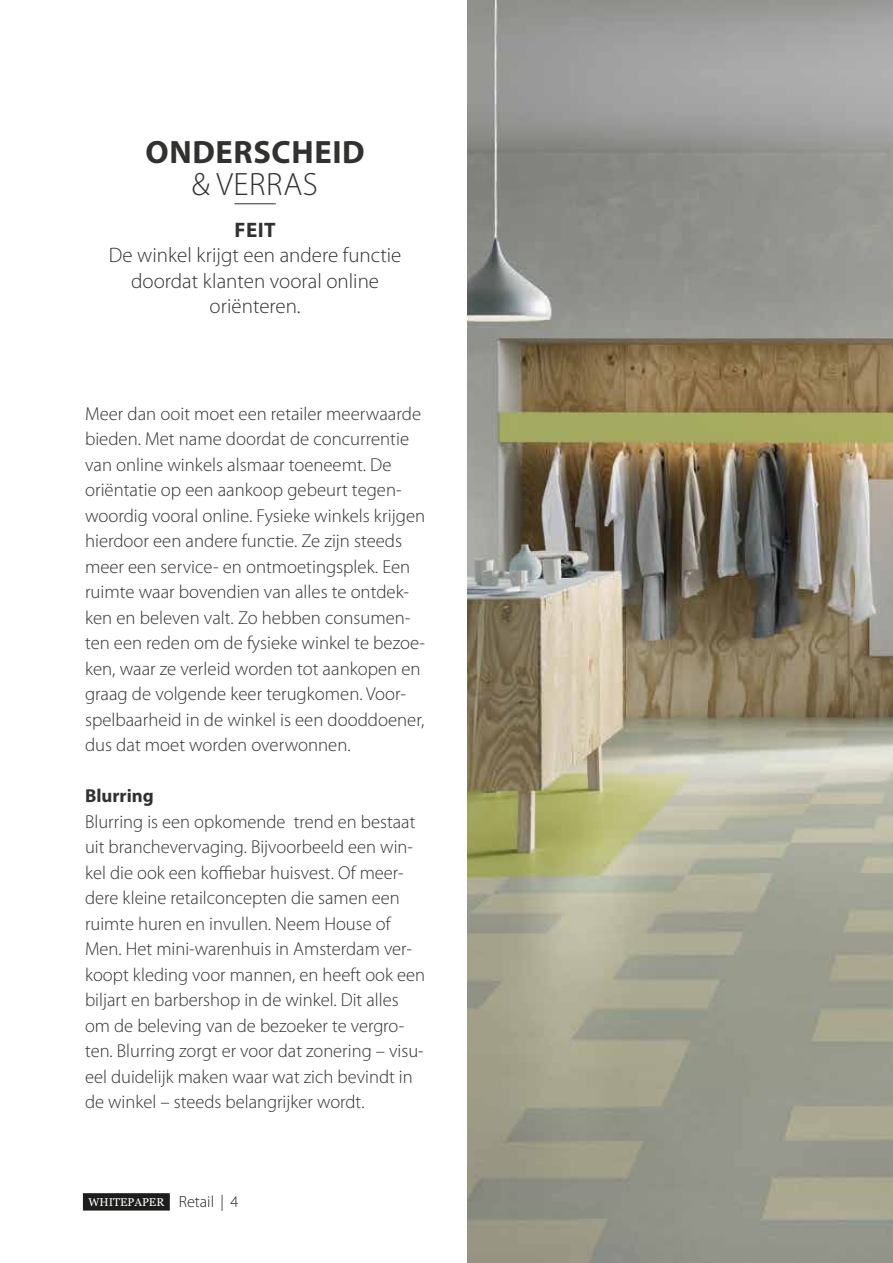
<style>
.page{position:relative;width:893px;height:1263px;background:#fff}
.page>*{position:absolute;margin:0;border:0;box-sizing:border-box;transform-origin:0 0}
.titel{font:700 32.4px/31.5px "Myriad Pro";letter-spacing:.02em;color:#313130;text-align:center}
.feitje{font:300 21px/25.5px "Myriad Pro";color:#313130;text-align:center}
.brood{font:300 18.75px/25.5px "Myriad Pro";color:#313130}
.brood-2{font:700 18.75px "Myriad Pro";color:#313130}
.t1{font:11.4px "Georgia";color:#fff}
.s1{font-weight:300}
.s2{font-weight:700}
.s3{font-family:"Myriad Pro";font-weight:300;font-size:16.2px;color:#1d1d1b}
</style>
<div class="page">
<hr style="left:234px;top:203px;width:42px;height:1px;background:#313130">
<img style="left:468px;top:0;width:425px;height:1263px">
<div style="left:83px;top:1193px;width:87px;height:17px;background:#1d1d1b"></div>
<p class="titel" style="left:145px;top:137px;width:221px">ONDERSCHEID <span class="s1">&amp; VERRAS</span></p>
<p class="feitje" style="left:109px;top:217px;width:294px"><span class="s2">FEIT<br></span>De winkel krijgt een andere functie doordat klanten vooral online oriënteren.</p>
<p class="brood" style="left:85px;top:401px;width:342px">Meer dan ooit moet een retailer meerwaarde bieden. Met name doordat de concurrentie van online winkels alsmaar toeneemt. De oriëntatie op een aankoop gebeurt tegen&shy;woordig vooral online. Fysieke winkels krijgen hierdoor een andere functie. Ze zijn steeds meer een service- en ontmoetingsplek. Een ruimte waar bovendien van alles te ontdek&shy;ken en beleven valt. Zo hebben consumen&shy;ten een reden om de fysieke winkel te bezoe&shy;ken, waar ze verleid worden tot aankopen en graag de volgende keer terugkomen. Voor&shy;spelbaarheid in de winkel is een dooddoener, dus dat moet worden overwonnen.</p>
<p class="brood-2" style="left:85px;top:785px;width:70px">Blurring</p>
<p class="brood" style="left:85px;top:809px;width:341px">Blurring is een opkomende trend en bestaat uit branchevervaging. Bijvoorbeeld een win&shy;kel die ook een koffiebar huisvest. Of meer&shy;dere kleine retailconcepten die samen een ruimte huren en invullen. Neem House of Men. Het mini-warenhuis in Amsterdam ver&shy;koopt kleding voor mannen, en heeft ook een biljart en barbershop in de winkel. Dit alles om de beleving van de bezoeker te vergro&shy;ten. Blurring zorgt er voor dat zonering – visu&shy;eel duidelijk maken waar wat zich bevindt in de winkel – steeds belangrijker wordt.</p>
<p class="t1" style="left:88px;top:1193px;width:152px">WHITEPAPER <span class="s3">Retail | 4</span></p>
</div>
